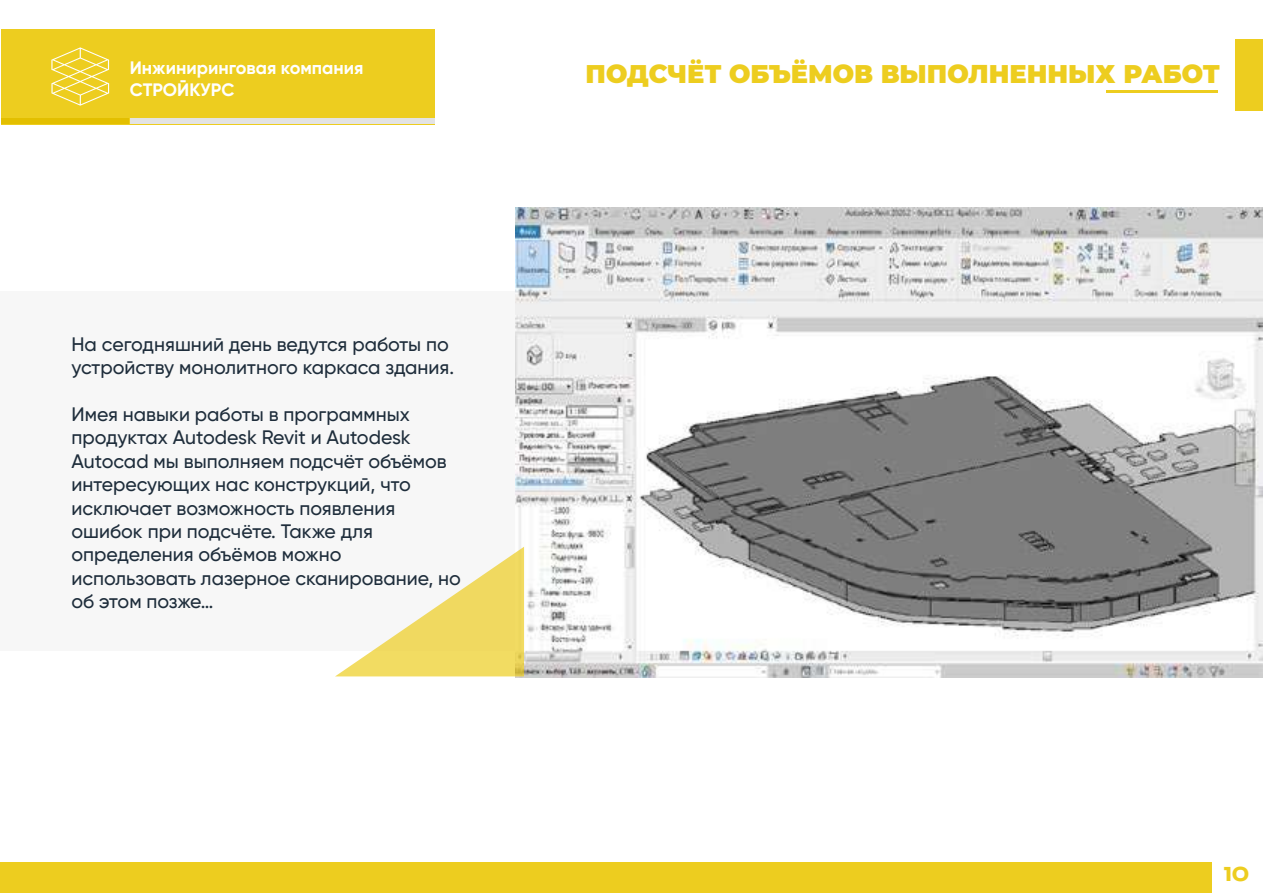
<style>
.page{position:relative;width:1263px;height:893px;background:#fff}
.page>*{position:absolute;margin:0;border:0;box-sizing:border-box;transform-origin:0 0}
.t1{font:900 25.65px "Road Radio";color:#edcd1f}
.t2{font:900 25.5px "Montserrat";color:#edcd1f}
.t3{font:500 19.5px/23.4px "Gilroy";color:#1e2d3b}
.t4{font:700 18px/21.6px "Gilroy";color:#fff}
</style>
<div class="page">
<div style="left:0;top:863px;width:1212px;height:30px;background:#edcd1f"></div>
<div style="left:1px;top:29px;width:434px;height:95px;background:#edcd1f"></div>
<div style="left:1px;top:118px;width:128px;height:6px;background:#e3bf00"></div>
<div style="left:130px;top:118px;width:305px;height:6px;background:#e3e3e3"></div>
<svg style="left:51px;top:47px;width:58px;height:59px"></svg>
<hr style="left:1106px;top:91px;width:111px;height:2px;background:#edcd1f">
<div style="left:1235px;top:39px;width:28px;height:72px;background:#edcd1f"></div>
<img style="left:516px;top:208px;width:747px;height:470px">
<div style="left:0;top:292px;width:515px;height:359px;background:#f7f7f7"></div>
<svg style="left:336px;top:547px;width:188px;height:129px"></svg>
<p class="t4" style="left:130px;top:57px;width:235px">Инжиниринговая компания<br>СТРОЙКУРС</p>
<p class="t3" style="left:71px;top:332px;width:384px">На сегодняшний день ведутся работы по устройству монолитного каркаса здания.</p>
<p class="t3" style="left:71px;top:402px;width:391px">Имея навыки работы в программных продуктах Autodesk Revit и Autodesk<br>Autocad мы выполняем подсчёт объёмов интересующих нас конструкций, что исключает возможность появления ошибок при подсчёте. Также для определения объёмов можно использовать лазерное сканирование, но об этом позже…</p>
<h2 class="t2" style="left:586px;top:54px;width:636px">ПОДСЧЁТ ОБЪЁМОВ ВЫПОЛНЕННЫХ РАБОТ</h2>
<h1 class="t1" style="left:1223px;top:860px;width:27px">10</h1>
</div>
